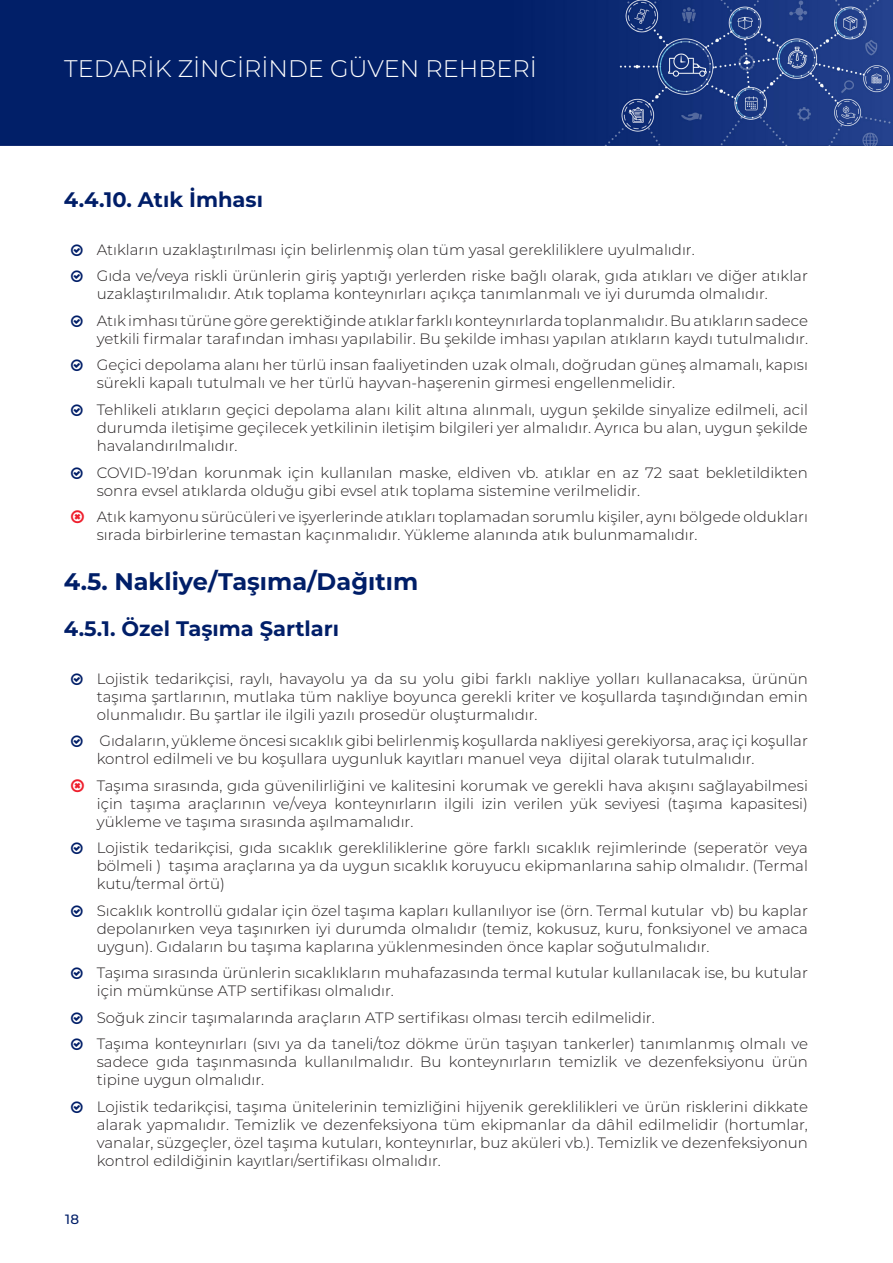
<style>
.page{position:relative;width:893px;height:1263px;background:#fff}
.page>*{position:absolute;margin:0;border:0;box-sizing:border-box;transform-origin:0 0}
.t1{font:300 24px "Montserrat";color:#fff}
._1_1_Title{font:700 24px "Montserrat";color:#001e68}
._1_1_1_Title{font:700 21px "Montserrat";color:#001e68}
.t2{font:300 15px/18px "Montserrat";color:#231f20}
.t3{font:500 13.5px "Montserrat";color:#001e68}
</style>
<div class="page">
<img style="left:0;top:0;width:893px;height:146px">
<h1 class="t1" style="left:64px;top:52px;width:474px">TEDARİK ZİNCİRİNDE GÜVEN REHBERİ</h1>
<p class="_1_1_1_Title" style="left:64px;top:185px;width:201px">4.4.10. Atık İmhası</p>
<p class="t2" style="left:97px;top:240px;width:599px">Atıkların uzaklaştırılması için belirlenmiş olan tüm yasal gerekliliklere uyulmalıdır.</p>
<p class="t2" style="left:97px;top:267px;width:713px">Gıda ve/veya riskli ürünlerin giriş yaptığı yerlerden riske bağlı olarak, gıda atıkları ve diğer atıklar uzaklaştırılmalıdır. Atık toplama konteynırları açıkça tanımlanmalı ve iyi durumda olmalıdır.</p>
<p class="t2" style="left:97px;top:311px;width:713px">Atık imhası türüne göre gerektiğinde atıklar farklı konteynırlarda toplanmalıdır. Bu atıkların sadece yetkili firmalar tarafından imhası yapılabilir. Bu şekilde imhası yapılan atıkların kaydı tutulmalıdır.</p>
<p class="t2" style="left:97px;top:356px;width:713px">Geçici depolama alanı her türlü insan faaliyetinden uzak olmalı, doğrudan güneş almamalı, kapısı sürekli kapalı tutulmalı ve her türlü hayvan-haşerenin girmesi engellenmelidir.</p>
<p class="t2" style="left:97px;top:400px;width:713px;text-align:justify">Tehlikeli atıkların geçici depolama alanı kilit altına alınmalı, uygun şekilde sinyalize edilmeli, acil durumda iletişime geçilecek yetkilinin iletişim bilgileri yer almalıdır. Ayrıca bu alan, uygun şekilde havalandırılmalıdır.</p>
<p class="t2" style="left:97px;top:463px;width:713px">COVID-19’dan korunmak için kullanılan maske, eldiven vb. atıklar en az 72 saat bekletildikten sonra evsel atıklarda olduğu gibi evsel atık toplama sistemine verilmelidir.</p>
<p class="t2" style="left:97px;top:507px;width:713px">Atık kamyonu sürücüleri ve işyerlerinde atıkları toplamadan sorumlu kişiler, aynı bölgede oldukları sırada birbirlerine temastan kaçınmalıdır. Yükleme alanında atık bulunmamalıdır.</p>
<p class="_1_1_Title" style="left:64px;top:564px;width:356px">4.5. Nakliye/Taşıma/Dağıtım</p>
<p class="_1_1_1_Title" style="left:64px;top:613px;width:277px">4.5.1. Özel Taşıma Şartları</p>
<p class="t2" style="left:97px;top:669px;width:713px;text-align:justify">Lojistik tedarikçisi, raylı, havayolu ya da su yolu gibi farklı nakliye yolları kullanacaksa, ürünün taşıma şartlarının, mutlaka tüm nakliye boyunca gerekli kriter ve koşullarda taşındığından emin olunmalıdır. Bu şartlar ile ilgili yazılı prosedür oluşturmalıdır.</p>
<p class="t2" style="left:97px;top:731px;width:713px">Gıdaların, yükleme öncesi sıcaklık gibi belirlenmiş koşullarda nakliyesi gerekiyorsa, araç içi koşullar kontrol edilmeli ve bu koşullara uygunluk kayıtları manuel veya dijital olarak tutulmalıdır.</p>
<p class="t2" style="left:97px;top:776px;width:713px;text-align:justify">Taşıma sırasında, gıda güvenilirliğini ve kalitesini korumak ve gerekli hava akışını sağlayabilmesi için taşıma araçlarının ve/veya konteynırların ilgili izin verilen yük seviyesi (taşıma kapasitesi) yükleme ve taşıma sırasında aşılmamalıdır.</p>
<p class="t2" style="left:97px;top:838px;width:713px;text-align:justify">Lojistik tedarikçisi, gıda sıcaklık gerekliliklerine göre farklı sıcaklık rejimlerinde (seperatör veya bölmeli ) taşıma araçlarına ya da uygun sıcaklık koruyucu ekipmanlarına sahip olmalıdır. (Termal kutu/termal örtü)</p>
<p class="t2" style="left:97px;top:901px;width:713px;text-align:justify">Sıcaklık kontrollü gıdalar için özel taşıma kapları kullanılıyor ise (örn. Termal kutular vb) bu kaplar depolanırken veya taşınırken iyi durumda olmalıdır (temiz, kokusuz, kuru, fonksiyonel ve amaca uygun). Gıdaların bu taşıma kaplarına yüklenmesinden önce kaplar soğutulmalıdır.</p>
<p class="t2" style="left:97px;top:963px;width:713px">Taşıma sırasında ürünlerin sıcaklıkların muhafazasında termal kutular kullanılacak ise, bu kutular için mümkünse ATP sertifikası olmalıdır.</p>
<p class="t2" style="left:97px;top:1008px;width:559px">Soğuk zincir taşımalarında araçların ATP sertifikası olması tercih edilmelidir.</p>
<p class="t2" style="left:97px;top:1034px;width:713px;text-align:justify">Taşıma konteynırları (sıvı ya da taneli/toz dökme ürün taşıyan tankerler) tanımlanmış olmalı ve sadece gıda taşınmasında kullanılmalıdır. Bu konteynırların temizlik ve dezenfeksiyonu ürün tipine uygun olmalıdır.</p>
<p class="t2" style="left:97px;top:1097px;width:713px;text-align:justify">Lojistik tedarikçisi, taşıma ünitelerinin temizliğini hijyenik gereklilikleri ve ürün risklerini dikkate alarak yapmalıdır. Temizlik ve dezenfeksiyona tüm ekipmanlar da dâhil edilmelidir (hortumlar, vanalar, süzgeçler, özel taşıma kutuları, konteynırlar, buz aküleri vb.). Temizlik ve dezenfeksiyonun kontrol edildiğinin kayıtları/sertifikası olmalıdır.</p>
<p class="t3" style="left:65px;top:1209px;width:15px">18</p>
</div>
